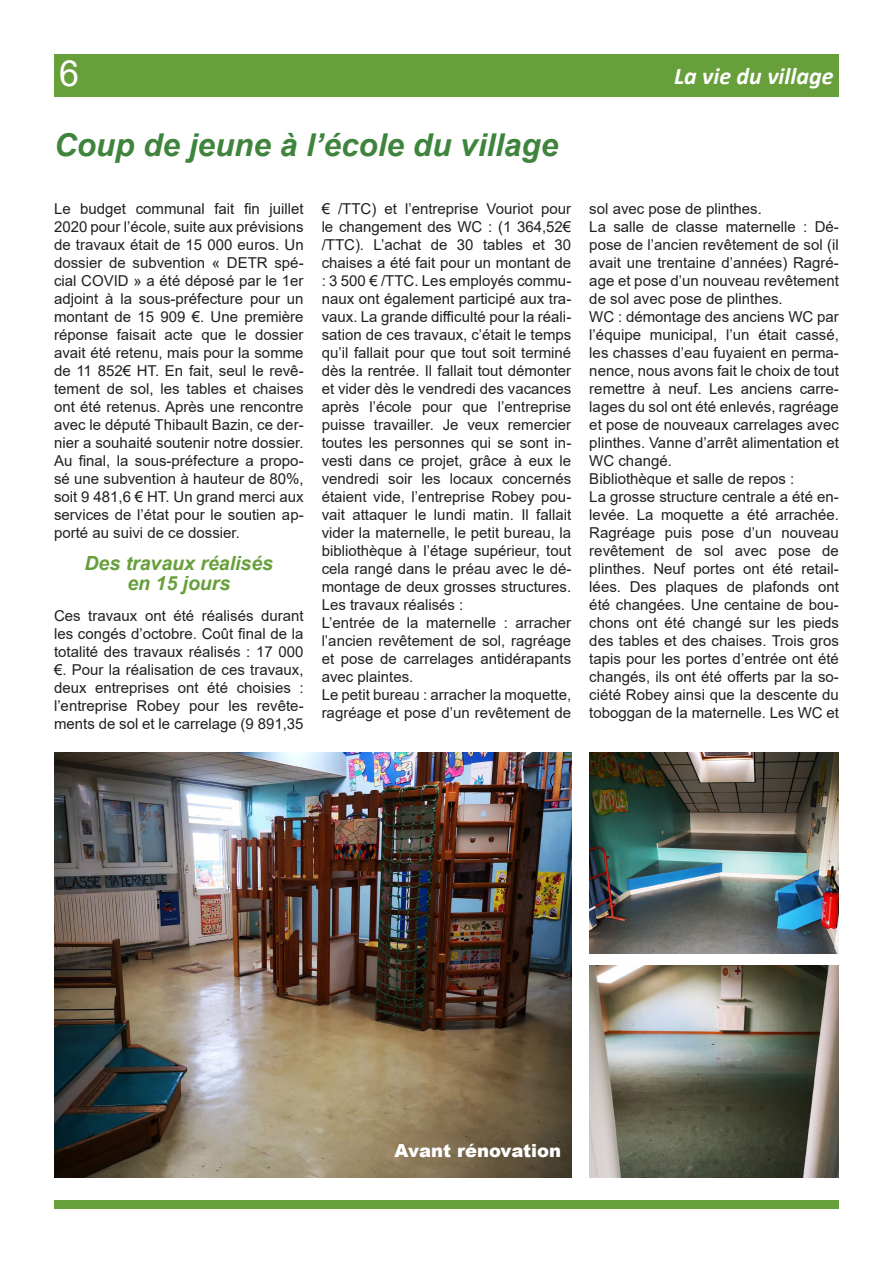
<style>
.page{position:relative;width:893px;height:1263px;background:#fff}
.page>*{position:absolute;margin:0;border:0;box-sizing:border-box;transform-origin:0 0}
.t1{font:36px "Arial";color:#fff}
.Titre{font:italic 700 31.5px "Arial";color:#3f843d}
.t2{font:italic 700 24px "Calibri";color:#fff}
.Intertitre{font:italic 700 19.5px/19.5px "Arial";color:#679f3b;text-align:center}
.t3{font:900 18px "Arial";color:#fff}
.t4{font:15px/18px "Arial";color:#231f20;text-align:justify}
</style>
<div class="page">
<div style="left:54px;top:54px;width:785px;height:43px;background:#679f3b"></div>
<div style="left:54px;top:1200px;width:785px;height:9px;background:#679f3b"></div>
<img style="left:54px;top:753px;width:517px;height:425px">
<img style="left:589px;top:753px;width:250px;height:201px">
<img style="left:589px;top:965px;width:250px;height:213px">
<h1 class="t1" style="left:59px;top:48px;width:22px">6</h1>
<p class="t2" style="left:674px;top:59px;width:161px">La vie du village</p>
<p class="Titre" style="left:54px;top:124px;width:506px">Coup de jeune à l’école du village</p>
<p class="t4" style="left:54px;top:200px;width:251px">Le budget communal fait fin juillet 2020 pour l’école, suite aux prévisions de travaux était de 15 000 euros. Un dossier de subvention « DETR spé&shy;cial COVID » a été déposé par le 1er adjoint à la sous-préfecture pour un montant de 15 909 €. Une première réponse faisait acte que le dossier avait été retenu, mais pour la somme de 11 852€ HT. En fait, seul le revê&shy;tement de sol, les tables et chaises ont été retenus. Après une rencontre avec le député Thibault Bazin, ce der&shy;nier a souhaité soutenir notre dossier.<br>Au final, la sous-préfecture a propo&shy;sé une subvention à hauteur de 80%, soit 9 481,6 € HT. Un grand merci aux services de l’état pour le soutien ap&shy;porté au suivi de ce dossier.</p>
<p class="Intertitre" style="left:85px;top:554px;width:190px">Des travaux réalisés en 15 jours</p>
<p class="t4" style="left:54px;top:606px;width:251px">Ces travaux ont été réalisés durant les congés d’octobre. Coût final de la totalité des travaux réalisés : 17 000 €. Pour la réalisation de ces travaux, deux entreprises ont été choisies : l’entreprise Robey pour les revête&shy;ments de sol et le carrelage (9 891,35</p>
<p class="t4" style="left:322px;top:200px;width:251px">€ /TTC) et l’entreprise Vouriot pour le changement des WC : (1 364,52€ /TTC). L’achat de 30 tables et 30 chaises a été fait pour un montant de : 3 500 € /TTC. Les employés commu&shy;naux ont également participé aux tra&shy;vaux. La grande difficulté pour la réali&shy;sation de ces travaux, c’était le temps qu’il fallait pour que tout soit terminé dès la rentrée. Il fallait tout démonter et vider dès le vendredi des vacances après l’école pour que l’entreprise puisse travailler. Je veux remercier toutes les personnes qui se sont in&shy;vesti dans ce projet, grâce à eux le vendredi soir les locaux concernés étaient vide, l’entreprise Robey pou&shy;vait attaquer le lundi matin. Il fallait vider la maternelle, le petit bureau, la bibliothèque à l’étage supérieur, tout cela rangé dans le préau avec le dé&shy;montage de deux grosses structures.<br>Les travaux réalisés :</p>
<p class="t4" style="left:322px;top:614px;width:251px">L’entrée de la maternelle : arracher l’ancien revêtement de sol, ragréage et pose de carrelages antidérapants avec plaintes.</p>
<p class="t4" style="left:322px;top:686px;width:251px">Le petit bureau : arracher la moquette, ragréage et pose d’un revêtement de</p>
<p class="t4" style="left:589px;top:200px;width:174px">sol avec pose de plinthes.</p>
<p class="t4" style="left:589px;top:218px;width:251px">La salle de classe maternelle : Dé&shy;pose de l’ancien revêtement de sol (il avait une trentaine d’années) Ragré&shy;age et pose d’un nouveau revêtement de sol avec pose de plinthes.</p>
<p class="t4" style="left:589px;top:308px;width:251px">WC : démontage des anciens WC par l’équipe municipal, l’un était cassé, les chasses d’eau fuyaient en perma&shy;nence, nous avons fait le choix de tout remettre à neuf. Les anciens carre&shy;lages du sol ont été enlevés, ragréage et pose de nouveaux carrelages avec plinthes. Vanne d’arrêt alimentation et WC changé.</p>
<p class="t4" style="left:589px;top:470px;width:207px">Bibliothèque et salle de repos :</p>
<p class="t4" style="left:589px;top:488px;width:251px">La grosse structure centrale a été en&shy;levée. La moquette a été arrachée.<br>Ragréage puis pose d’un nouveau revêtement de sol avec pose de plinthes. Neuf portes ont été retail&shy;lées. Des plaques de plafonds ont été changées. Une centaine de bou&shy;chons ont été changé sur les pieds des tables et des chaises. Trois gros tapis pour les portes d’entrée ont été changés, ils ont été offerts par la so&shy;ciété Robey ainsi que la descente du toboggan de la maternelle. Les WC et</p>
<p class="t3" style="left:394px;top:1137px;width:168px">Avant rénovation</p>
</div>
